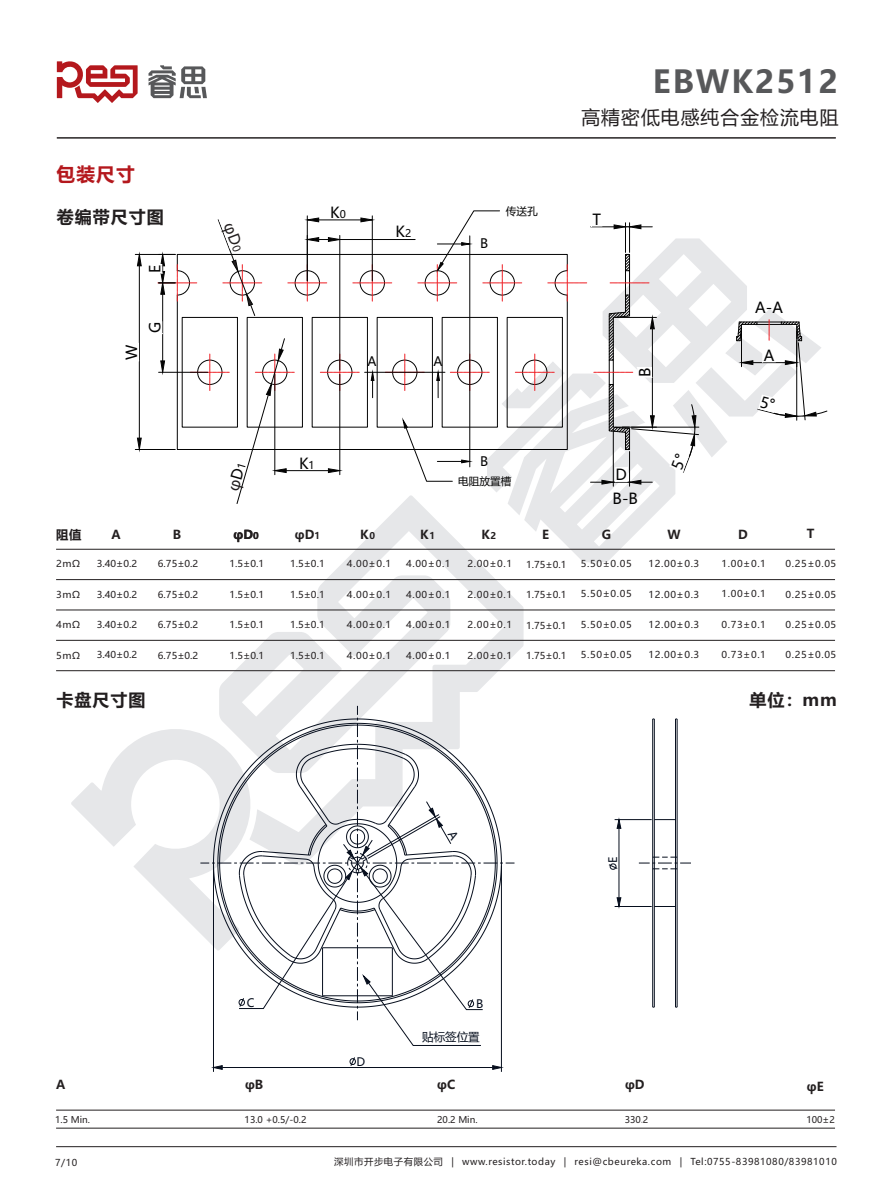
<style>
.page{position:relative;width:893px;height:1189px;background:#fff}
.page>*{position:absolute;margin:0;border:0;box-sizing:border-box;transform-origin:0 0}
.t1{font:700 31.2px "Microsoft Ya Hei";letter-spacing:.06em;color:#57585a}
.t2{font:18.75px "Microsoft Ya Hei";letter-spacing:.06em;color:#231f20}
.t3{font:700 18.75px "Microsoft Ya Hei";color:#b4181d}
.t4{font:700 16.95px "Microsoft Ya Hei";letter-spacing:.06em;color:#231f20}
.t5{font:15px "Microsoft Ya Hei";color:#030303}
.t6{font:12.9px "Microsoft Ya Hei";color:#030303}
.t7{font:700 12.3px "Microsoft Ya Hei";color:#231f20}
.t8{font:11.55px "Microsoft Ya Hei";color:#060e1d}
.t9{font:10.65px "Microsoft Ya Hei";color:#030303}
.t10{font:9.45px "Microsoft Ya Hei";letter-spacing:.06em;color:#231f20;scale:1.04 1}
.t11{font:9.45px "Microsoft Ya Hei";letter-spacing:.06em;color:#231f20}
.t12{font:9.15px "Microsoft Ya Hei";color:#231f20}
.t13{font:2.25px "Microsoft Ya Hei";color:#231f20}
.s1{font-size:10.5px}
.s2{font-size:9.15px}
</style>
<div class="page">
<svg style="left:71px;top:548px;width:453px;height:385px"></svg>
<svg style="left:699px;top:239px;width:107px;height:218px"></svg>
<svg style="left:57px;top:61px;width:81px;height:42px"></svg>
<svg style="left:148px;top:65px;width:59px;height:33px"></svg>
<hr style="left:57px;top:138px;width:779px;height:1px;background:#231f20">
<hr style="left:56px;top:1146px;width:780px;height:1px;background:#231f20">
<hr style="left:56px;top:549px;width:779px;height:1px;background:#231f20">
<hr style="left:56px;top:579px;width:779px;height:1px;background:#231f20">
<hr style="left:56px;top:609px;width:779px;height:1px;background:#231f20">
<hr style="left:56px;top:640px;width:779px;height:1px;background:#231f20">
<hr style="left:56px;top:670px;width:779px;height:1px;background:#231f20">
<hr style="left:135px;top:254px;width:40px;height:1px;background:#030303">
<hr style="left:135px;top:449px;width:40px;height:1px;background:#030303">
<hr style="left:139px;top:266px;width:1px;height:172px;background:#030303">
<svg style="left:137px;top:254px;width:4px;height:12px"></svg>
<svg style="left:137px;top:438px;width:4px;height:11px"></svg>
<svg style="left:655px;top:906px;width:20px;height:1px"></svg>
<hr style="left:652px;top:719px;width:1px;height:288px;background:#060e1d">
<hr style="left:654px;top:719px;width:1px;height:288px;background:#060e1d">
<hr style="left:675px;top:719px;width:1px;height:288px;background:#060e1d">
<hr style="left:677px;top:719px;width:1px;height:288px;background:#060e1d">
<svg style="left:654px;top:819px;width:21px;height:1px"></svg>
<hr style="left:501px;top:865px;width:1px;height:206px;background:#060e1d">
<hr style="left:213px;top:865px;width:1px;height:206px;background:#060e1d">
<hr style="left:222px;top:1067px;width:271px;height:1px;background:#060e1d">
<svg style="left:493px;top:1065px;width:8px;height:4px"></svg>
<svg style="left:214px;top:1065px;width:8px;height:4px"></svg>
<svg style="left:350px;top:1057px;width:6px;height:9px"></svg>
<hr style="left:615px;top:819px;width:37px;height:1px;background:#060e1d">
<hr style="left:615px;top:906px;width:37px;height:1px;background:#060e1d">
<hr style="left:619px;top:828px;width:1px;height:69px;background:#060e1d">
<svg style="left:617px;top:819px;width:4px;height:9px"></svg>
<svg style="left:617px;top:897px;width:4px;height:9px"></svg>
<svg style="left:608px;top:863px;width:10px;height:6px"></svg>
<svg style="left:639px;top:856px;width:52px;height:13px"></svg>
<hr style="left:56px;top:1109px;width:779px;height:1px;background:#231f20">
<hr style="left:56px;top:1127px;width:779px;height:1px;background:#231f20">
<svg style="left:736px;top:320px;width:91px;height:100px"></svg>
<svg style="left:148px;top:211px;width:551px;height:351px"></svg>
<svg style="left:200px;top:706px;width:314px;height:339px"></svg>
<h2 class="t3" style="left:57px;top:166px;width:80px">包装尺寸</h2>
<h3 class="t4" style="left:57px;top:209px;width:109px">卷编带尺寸图</h3>
<h3 class="t5" style="left:148px;top:273px;width:10px;rotate:-90deg">E</h3>
<h3 class="t5" style="left:125px;top:359px;width:17px;rotate:-90deg">W</h3>
<h3 class="t5" style="left:148px;top:333px;width:13px;rotate:-90deg">G</h3>
<h3 class="t5" style="left:330px;top:205px;width:17px">K<span class="s1">0</span></h3>
<h3 class="t5" style="left:396px;top:225px;width:17px">K<span class="s1">2</span></h3>
<h3 class="t6" style="left:480px;top:237px;width:10px">B</h3>
<p class="t9" style="left:506px;top:206px;width:33px">传送孔</p>
<h3 class="t5" style="left:299px;top:456px;width:17px">K<span class="s1">1</span></h3>
<h3 class="t6" style="left:367px;top:355px;width:11px">A</h3>
<h3 class="t6" style="left:433px;top:355px;width:11px">A</h3>
<h3 class="t6" style="left:480px;top:455px;width:10px">B</h3>
<p class="t9" style="left:458px;top:477px;width:55px">电阻放置槽</p>
<h1 class="t1" style="left:653px;top:67px;width:186px">EBWK2512</h1>
<h2 class="t2" style="left:581px;top:109px;width:259px">高精密低电感纯合金检流电阻</h2>
<h3 class="t5" style="left:592px;top:213px;width:10px">T</h3>
<h3 class="t5" style="left:638px;top:377px;width:11px;rotate:-90deg">B</h3>
<h3 class="t5" style="left:615px;top:468px;width:13px">D</h3>
<h3 class="t5" style="left:613px;top:491px;width:27px">B-B</h3>
<h3 class="t5" style="left:755px;top:301px;width:29px">A-A</h3>
<h3 class="t5" style="left:764px;top:348px;width:12px">A</h3>
<h3 class="t7" style="left:56px;top:529px;width:27px">阻值</h3>
<h3 class="t7" style="left:112px;top:529px;width:11px">A</h3>
<h3 class="t7" style="left:173px;top:529px;width:10px">B</h3>
<h3 class="t7" style="left:234px;top:529px;width:27px">φD<span class="s2">0</span></h3>
<h3 class="t7" style="left:295px;top:529px;width:27px">φD<span class="s2">1</span></h3>
<h3 class="t7" style="left:360px;top:529px;width:16px">K<span class="s2">0</span></h3>
<h3 class="t7" style="left:420px;top:529px;width:16px">K<span class="s2">1</span></h3>
<h3 class="t7" style="left:481px;top:529px;width:16px">K<span class="s2">2</span></h3>
<h3 class="t7" style="left:542px;top:529px;width:9px">E</h3>
<h3 class="t7" style="left:602px;top:528px;width:11px">G</h3>
<h3 class="t7" style="left:668px;top:528px;width:15px">W</h3>
<h3 class="t7" style="left:738px;top:528px;width:11px">D</h3>
<h3 class="t7" style="left:807px;top:528px;width:9px">T</h3>
<p class="t10" style="left:56px;top:560px;width:25px">2mΩ</p>
<p class="t10" style="left:56px;top:590px;width:25px">3mΩ</p>
<p class="t10" style="left:56px;top:620px;width:25px">4mΩ</p>
<p class="t10" style="left:56px;top:651px;width:25px">5mΩ</p>
<p class="t10" style="left:721px;top:559px;width:44px">1.00±0.1</p>
<p class="t10" style="left:721px;top:590px;width:44px">1.00±0.1</p>
<p class="t10" style="left:721px;top:620px;width:44px">0.73±0.1</p>
<p class="t10" style="left:721px;top:650px;width:44px">0.73±0.1</p>
<p class="t10" style="left:581px;top:559px;width:50px">5.50±0.05</p>
<p class="t10" style="left:581px;top:589px;width:50px">5.50±0.05</p>
<p class="t10" style="left:581px;top:620px;width:50px">5.50±0.05</p>
<p class="t10" style="left:581px;top:650px;width:50px">5.50±0.05</p>
<p class="t10" style="left:97px;top:559px;width:40px">3.40±0.2</p>
<p class="t10" style="left:97px;top:590px;width:40px">3.40±0.2</p>
<p class="t10" style="left:97px;top:620px;width:40px">3.40±0.2</p>
<p class="t10" style="left:97px;top:650px;width:40px">3.40±0.2</p>
<p class="t10" style="left:785px;top:559px;width:50px">0.25±0.05</p>
<p class="t10" style="left:785px;top:590px;width:50px">0.25±0.05</p>
<p class="t10" style="left:785px;top:620px;width:50px">0.25±0.05</p>
<p class="t10" style="left:785px;top:650px;width:50px">0.25±0.05</p>
<p class="t10" style="left:648px;top:559px;width:50px">12.00±0.3</p>
<p class="t10" style="left:648px;top:590px;width:50px">12.00±0.3</p>
<p class="t10" style="left:648px;top:620px;width:50px">12.00±0.3</p>
<p class="t10" style="left:648px;top:650px;width:50px">12.00±0.3</p>
<p class="t10" style="left:229px;top:560px;width:35px">1.5±0.1</p>
<p class="t10" style="left:229px;top:590px;width:35px">1.5±0.1</p>
<p class="t10" style="left:229px;top:620px;width:35px">1.5±0.1</p>
<p class="t10" style="left:229px;top:651px;width:35px">1.5±0.1</p>
<p class="t10" style="left:468px;top:560px;width:44px">2.00±0.1</p>
<p class="t10" style="left:468px;top:590px;width:44px">2.00±0.1</p>
<p class="t10" style="left:468px;top:620px;width:44px">2.00±0.1</p>
<p class="t10" style="left:468px;top:651px;width:44px">2.00±0.1</p>
<p class="t10" style="left:290px;top:560px;width:35px">1.5±0.1</p>
<p class="t10" style="left:290px;top:590px;width:35px">1.5±0.1</p>
<p class="t10" style="left:290px;top:620px;width:35px">1.5±0.1</p>
<p class="t10" style="left:290px;top:651px;width:35px">1.5±0.1</p>
<p class="t10" style="left:347px;top:560px;width:44px">4.00±0.1</p>
<p class="t10" style="left:347px;top:590px;width:44px">4.00±0.1</p>
<p class="t10" style="left:347px;top:620px;width:44px">4.00±0.1</p>
<p class="t10" style="left:347px;top:651px;width:44px">4.00±0.1</p>
<p class="t10" style="left:406px;top:560px;width:44px">4.00±0.1</p>
<p class="t10" style="left:406px;top:590px;width:44px">4.00±0.1</p>
<p class="t10" style="left:406px;top:620px;width:44px">4.00±0.1</p>
<p class="t10" style="left:406px;top:651px;width:44px">4.00±0.1</p>
<p class="t10" style="left:158px;top:559px;width:40px">6.75±0.2</p>
<p class="t10" style="left:158px;top:590px;width:40px">6.75±0.2</p>
<p class="t10" style="left:158px;top:620px;width:40px">6.75±0.2</p>
<p class="t10" style="left:158px;top:651px;width:40px">6.75±0.2</p>
<p class="t10" style="left:526px;top:560px;width:40px">1.75±0.1</p>
<p class="t10" style="left:526px;top:590px;width:40px">1.75±0.1</p>
<p class="t10" style="left:526px;top:621px;width:40px">1.75±0.1</p>
<p class="t10" style="left:526px;top:651px;width:40px">1.75±0.1</p>
<h3 class="t4" style="left:56px;top:691px;width:91px">卡盘尺寸图</h3>
<p class="t8" style="left:247px;top:997px;width:9px">C</p>
<p class="t8" style="left:357px;top:1056px;width:10px">D</p>
<p class="t8" style="left:476px;top:998px;width:9px">B</p>
<p class="t8" style="left:422px;top:1031px;width:59px">贴标签位置</p>
<p class="t8" style="left:608px;top:862px;width:8px;rotate:-90deg">E</p>
<h3 class="t4" style="left:749px;top:691px;width:89px">单位：mm</h3>
<h3 class="t7" style="left:56px;top:1079px;width:11px">A</h3>
<h3 class="t7" style="left:245px;top:1079px;width:20px">φB</h3>
<h3 class="t7" style="left:437px;top:1078px;width:20px">φC</h3>
<h3 class="t7" style="left:625px;top:1078px;width:21px">φD</h3>
<h3 class="t7" style="left:807px;top:1080px;width:18px">φE</h3>
<p class="t12" style="left:806px;top:1115px;width:30px">100±2</p>
<p class="t12" style="left:55px;top:1115px;width:37px">1.5 Min.</p>
<p class="t12" style="left:245px;top:1115px;width:63px">13.0 +0.5/-0.2</p>
<p class="t12" style="left:437px;top:1115px;width:42px">20.2 Min.</p>
<p class="t12" style="left:625px;top:1115px;width:25px">330 2</p>
<p class="t13" style="left:641px;top:1120px;width:3px">±</p>
<p class="t11" style="left:55px;top:1158px;width:24px">7/10</p>
<p class="t11" style="left:334px;top:1157px;width:504px">深圳市开步电子有限公司 | www.resistor.today | resi@cbeureka.com | Tel:0755-83981080/83981010</p>
</div>
